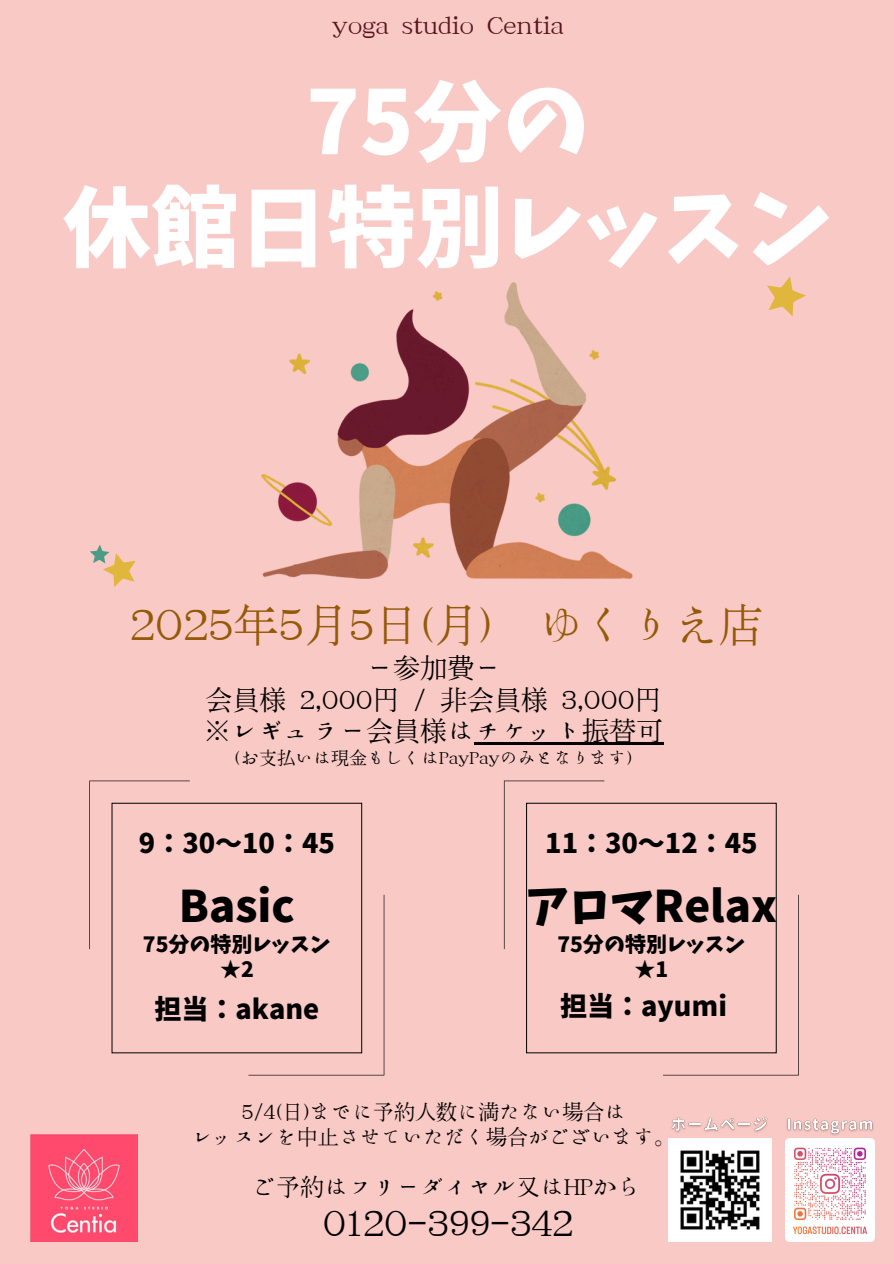
<style>
.page{position:relative;width:894px;height:1264px;background:#fff}
.page>*{position:absolute;margin:0;border:0;box-sizing:border-box;transform-origin:0 0}
.t1{font:88.05px/105.8px "Keifont";color:#fff;text-align:center}
.t2{font:45px "XANO mincho U32";color:#945a08}
.t3{font:43.5px "Keifont";color:#000}
.t4{font:37.5px "XANO mincho U32";color:#000}
.t5{font:27px "XANO mincho U32";color:#000}
.t6{font:27px "Keifont";color:#000}
.t7{font:25.8px "XANO mincho U32";color:#591621}
.t8{font:24px "XANO mincho U32";color:#000}
.t9{font:21px/24.8px "XANO mincho U32";color:#000;text-align:center}
.t10{font:21px "Keifont";color:#000}
.t11{font:18px "XANO mincho U32";color:#000}
</style>
<div class="page">
<div style="left:0;top:0;width:893px;height:1263px;background:#f9c9c5"></div>
<svg style="left:767px;top:276px;width:39px;height:40px"></svg>
<svg style="left:90px;top:545px;width:45px;height:42px"></svg>
<img style="left:261px;top:282px;width:371px;height:296px">
<svg style="left:89px;top:780px;width:101px;height:169px"></svg>
<svg style="left:248px;top:894px;width:136px;height:181px"></svg>
<svg style="left:503px;top:780px;width:101px;height:169px"></svg>
<svg style="left:662px;top:894px;width:136px;height:181px"></svg>
<img style="left:668px;top:1138px;width:102px;height:103px">
<img style="left:785px;top:1140px;width:89px;height:101px">
<hr style="left:474px;top:742px;width:189px;height:2px;background:#000">
<img style="left:31px;top:1134px;width:107px;height:107px">
<img style="left:786px;top:1118px;width:88px;height:22px">
<img style="left:671px;top:1117px;width:97px;height:16px">
<h1 class="t7" style="left:332px;top:12px;width:234px">yoga studio Centia</h1>
<h4 class="t1" style="left:63px;top:70px;width:771px">75分の<br>休館日特別レッスン</h4>
<p class="t2" style="left:130px;top:602px;width:635px">2025年5月5日(月) ゆくりえ店</p>
<h2 class="t5" style="left:366px;top:654px;width:136px">ー参加費ー</h2>
<p class="t5" style="left:205px;top:686px;width:457px">会員様 2,000円 / 非会員様 3,000円</p>
<p class="t5" style="left:204px;top:717px;width:460px">※レギュラー会員様はチケット振替可</p>
<p class="t11" style="left:232px;top:748px;width:404px">（お支払いは現金もしくはPayPayのみとなります）</p>
<p class="t6" style="left:139px;top:830px;width:197px">9：30～10：45</p>
<p class="t6" style="left:545px;top:830px;width:214px">11：30～12：45</p>
<h4 class="t3" style="left:179px;top:884px;width:117px">Basic</h4>
<h4 class="t10" style="left:143px;top:934px;width:189px">75分の特別レッスン</h4>
<h4 class="t10" style="left:220px;top:959px;width:35px">★2</h4>
<p class="t3" style="left:525px;top:884px;width:252px">アロマRelax</p>
<p class="t10" style="left:557px;top:934px;width:189px">75分の特別レッスン</p>
<p class="t10" style="left:634px;top:959px;width:35px">★1</p>
<h4 class="t6" style="left:154px;top:996px;width:166px">担当：akane</h4>
<h6 class="t6" style="left:560px;top:992px;width:168px">担当：ayumi</h6>
<p class="t9" style="left:192px;top:1099px;width:484px">5/4(日)までに予約人数に満たない場合は<br>レッスンを中止させていただく場合がございます。</p>
<p class="t8" style="left:252px;top:1174px;width:390px">ご予約はフリーダイヤル又はHPから</p>
<p class="t4" style="left:322px;top:1203px;width:252px">0120-399-342</p>
</div>
